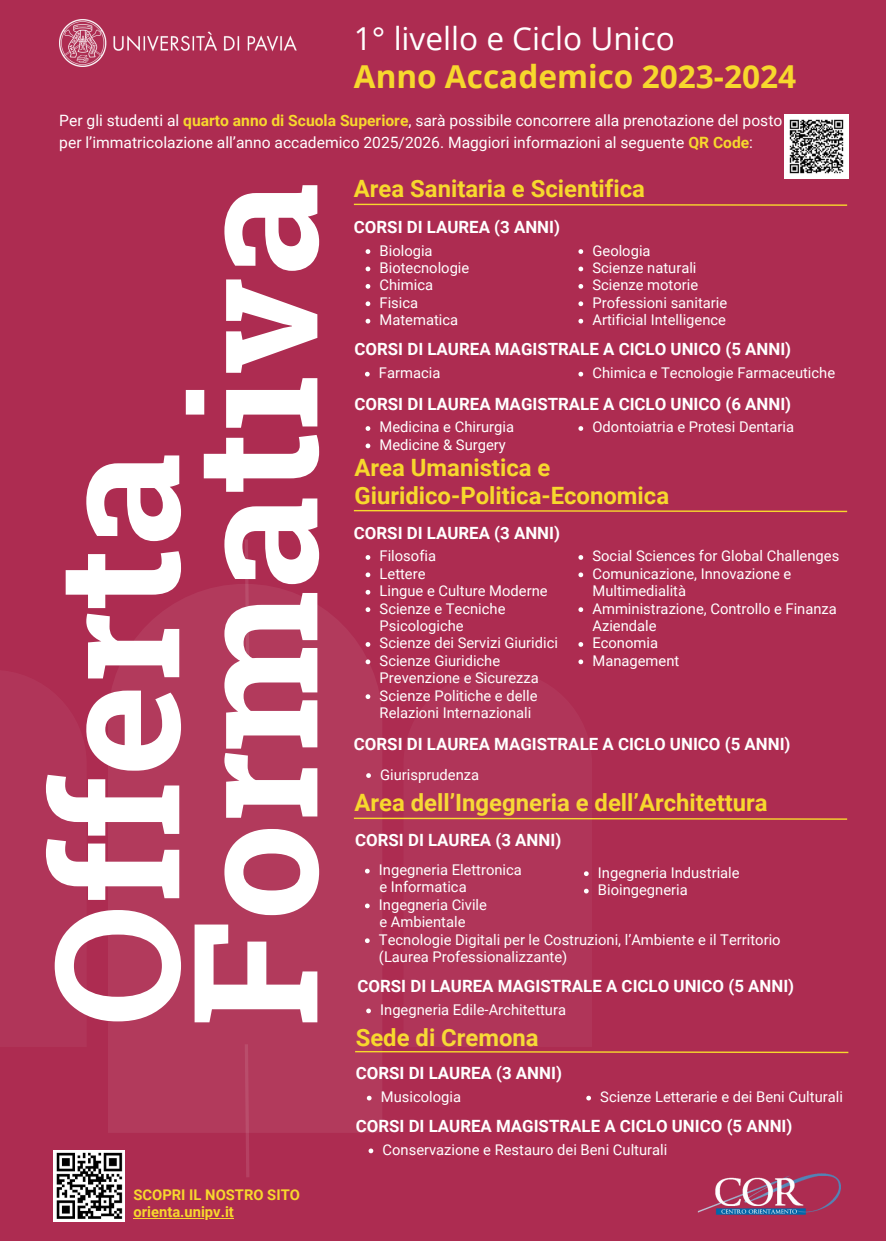
<style>
.page{position:relative;width:886px;height:1241px;background:#fff}
.page>*{position:absolute;margin:0;border:0;box-sizing:border-box;transform-origin:0 0}
.t1{font:700 172.69px "Roboto Slab";color:#fff}
.t2{font:700 31.62px "Open Sans";color:#f7d82d}
.t3{font:31.62px "Open Sans";color:#fff}
.t4{font:700 23.88px "Roboto";color:#f7d82d}
.t5{font:700 16.88px "Roboto";color:#fff}
.t6{font:15.62px/21.6px "Roboto";color:#fff}
.t7{font:14.75px/17.4px "Roboto";color:#fff}
.t8{font:700 14.75px "Roboto";color:#f7d82d}
.s1{font-weight:700;color:#f7d82d}
</style>
<div class="page">
<div style="left:0;top:0;width:886px;height:1240px;background:#ad2c51"></div>
<div style="left:108px;top:584px;width:274px;height:548px;background:#b23a5c"></div>
<div style="left:0;top:669px;width:87px;height:377px;background:#b03559"></div>
<svg style="left:243px;top:1040px;width:8px;height:137px"></svg>
<svg style="left:243px;top:539px;width:8px;height:136px"></svg>
<img style="left:59px;top:19px;width:238px;height:48px">
<svg style="left:353px;top:203px;width:495px;height:3px"></svg>
<svg style="left:366px;top:555px;width:4px;height:5px"></svg>
<svg style="left:366px;top:572px;width:4px;height:5px"></svg>
<svg style="left:366px;top:590px;width:4px;height:4px"></svg>
<svg style="left:366px;top:607px;width:4px;height:5px"></svg>
<svg style="left:366px;top:642px;width:4px;height:4px"></svg>
<svg style="left:366px;top:659px;width:4px;height:5px"></svg>
<svg style="left:366px;top:694px;width:4px;height:5px"></svg>
<svg style="left:353px;top:510px;width:495px;height:3px"></svg>
<svg style="left:366px;top:773px;width:5px;height:5px"></svg>
<svg style="left:352px;top:816px;width:496px;height:4px"></svg>
<svg style="left:365px;top:868px;width:5px;height:5px"></svg>
<svg style="left:365px;top:903px;width:5px;height:5px"></svg>
<svg style="left:365px;top:938px;width:5px;height:5px"></svg>
<svg style="left:366px;top:1008px;width:5px;height:5px"></svg>
<svg style="left:354px;top:1050px;width:495px;height:3px"></svg>
<img style="left:54px;top:1150px;width:71px;height:71px">
<img style="left:697px;top:1173px;width:144px;height:42px">
<div style="left:403px;top:816px;width:189px;height:78px;background:#b03559"></div>
<img style="left:785px;top:115px;width:63px;height:64px">
<svg style="left:366px;top:249px;width:4px;height:5px"></svg>
<svg style="left:366px;top:266px;width:4px;height:5px"></svg>
<svg style="left:366px;top:284px;width:4px;height:5px"></svg>
<svg style="left:366px;top:301px;width:4px;height:5px"></svg>
<svg style="left:366px;top:319px;width:4px;height:4px"></svg>
<svg style="left:578px;top:249px;width:5px;height:5px"></svg>
<svg style="left:578px;top:266px;width:5px;height:5px"></svg>
<svg style="left:578px;top:284px;width:5px;height:5px"></svg>
<svg style="left:578px;top:301px;width:5px;height:5px"></svg>
<svg style="left:578px;top:319px;width:5px;height:4px"></svg>
<svg style="left:365px;top:372px;width:5px;height:4px"></svg>
<svg style="left:578px;top:372px;width:5px;height:4px"></svg>
<svg style="left:366px;top:426px;width:4px;height:5px"></svg>
<svg style="left:366px;top:443px;width:4px;height:5px"></svg>
<svg style="left:578px;top:426px;width:5px;height:5px"></svg>
<svg style="left:578px;top:555px;width:5px;height:5px"></svg>
<svg style="left:578px;top:572px;width:5px;height:5px"></svg>
<svg style="left:578px;top:607px;width:5px;height:5px"></svg>
<svg style="left:578px;top:642px;width:5px;height:4px"></svg>
<svg style="left:578px;top:659px;width:5px;height:5px"></svg>
<svg style="left:367px;top:1095px;width:5px;height:5px"></svg>
<svg style="left:586px;top:1095px;width:5px;height:5px"></svg>
<svg style="left:369px;top:1148px;width:4px;height:5px"></svg>
<hr style="left:133px;top:1218px;width:101px;height:1px;background:#f7d82d">
<p class="t3" style="left:354px;top:16px;width:323px">1° livello e Ciclo Unico</p>
<p class="t2" style="left:354px;top:54px;width:444px">Anno Accademico 2023-2024</p>
<p class="t6" style="left:59px;top:110px;width:725px">Per gli studenti al <span class="s1">quarto anno di Scuola Superiore</span>, sarà possibile concorrere alla prenotazione del posto per l’immatricolazione all’anno accademico 2025/2026. Maggiori informazioni al seguente <span class="s1">QR Code</span>:</p>
<p class="t1" style="left:137px;top:1026px;width:846px;rotate:-90deg">Formativa</p>
<p class="t1" style="left:-2px;top:1026px;width:576px;rotate:-90deg">Offerta</p>
<p class="t8" style="left:133px;top:1186px;width:168px">SCOPRI IL NOSTRO SITO</p>
<p class="t8" style="left:133px;top:1203px;width:102px">orienta.unipv.it</p>
<p class="t4" style="left:354px;top:175px;width:293px">Area Sanitaria e Scientifica</p>
<p class="t5" style="left:354px;top:217px;width:208px">CORSI DI LAUREA (3 ANNI)</p>
<p class="t7" style="left:380px;top:242px;width:55px">Biologia</p>
<p class="t7" style="left:380px;top:259px;width:91px">Biotecnologie</p>
<p class="t7" style="left:380px;top:276px;width:55px">Chimica</p>
<p class="t7" style="left:380px;top:294px;width:40px">Fisica</p>
<p class="t7" style="left:380px;top:311px;width:80px">Matematica</p>
<p class="t7" style="left:592px;top:242px;width:60px">Geologia</p>
<p class="t7" style="left:592px;top:259px;width:106px">Scienze naturali</p>
<p class="t7" style="left:592px;top:276px;width:107px">Scienze motorie</p>
<p class="t7" style="left:592px;top:294px;width:136px">Professioni sanitarie</p>
<p class="t7" style="left:592px;top:311px;width:135px">Artificial Intelligence</p>
<p class="t5" style="left:354px;top:339px;width:438px">CORSI DI LAUREA MAGISTRALE A CICLO UNICO (5 ANNI)</p>
<p class="t7" style="left:379px;top:364px;width:63px">Farmacia</p>
<p class="t7" style="left:592px;top:364px;width:244px">Chimica e Tecnologie Farmaceutiche</p>
<p class="t5" style="left:354px;top:394px;width:438px">CORSI DI LAUREA MAGISTRALE A CICLO UNICO (6 ANNI)</p>
<p class="t7" style="left:380px;top:419px;width:136px">Medicina e Chirurgia</p>
<p class="t7" style="left:380px;top:436px;width:128px">Medicine &amp; Surgery</p>
<p class="t7" style="left:592px;top:419px;width:203px">Odontoiatria e Protesi Dentaria</p>
<p class="t4" style="left:354px;top:453px;width:197px">Area Umanistica e</p>
<p class="t4" style="left:354px;top:482px;width:316px">Giuridico-Politica-Economica</p>
<p class="t5" style="left:354px;top:523px;width:208px">CORSI DI LAUREA (3 ANNI)</p>
<p class="t7" style="left:380px;top:547px;width:58px">Filosofia</p>
<p class="t7" style="left:380px;top:565px;width:47px">Lettere</p>
<p class="t7" style="left:380px;top:582px;width:170px">Lingue e Culture Moderne</p>
<p class="t7" style="left:380px;top:600px;width:127px">Scienze e Tecniche<br>Psicologiche</p>
<p class="t7" style="left:380px;top:634px;width:180px">Scienze dei Servizi Giuridici</p>
<p class="t7" style="left:380px;top:652px;width:161px">Scienze Giuridiche<br>Prevenzione e Sicurezza</p>
<p class="t7" style="left:380px;top:687px;width:159px">Scienze Politiche e delle<br>Relazioni Internazionali</p>
<p class="t5" style="left:354px;top:734px;width:438px">CORSI DI LAUREA MAGISTRALE A CICLO UNICO (5 ANNI)</p>
<p class="t7" style="left:380px;top:765px;width:100px">Giurisprudenza</p>
<p class="t7" style="left:592px;top:547px;width:248px">Social Sciences for Global Challenges</p>
<p class="t7" style="left:592px;top:565px;width:200px">Comunicazione, Innovazione e<br>Multimedialità</p>
<p class="t7" style="left:592px;top:600px;width:246px">Amministrazione, Controllo e Finanza<br>Aziendale</p>
<p class="t7" style="left:592px;top:634px;width:67px">Economia</p>
<p class="t7" style="left:592px;top:652px;width:88px">Management</p>
<p class="t4" style="left:354px;top:789px;width:415px">Area dell’Ingegneria e dell’Architettura</p>
<p class="t5" style="left:355px;top:830px;width:208px">CORSI DI LAUREA (3 ANNI)</p>
<p class="t7" style="left:379px;top:861px;width:144px">Ingegneria Elettronica</p>
<p class="t7" style="left:379px;top:896px;width:109px">Ingegneria Civile</p>
<p class="t7" style="left:379px;top:930px;width:403px">Tecnologie Digitali per le Costruzioni, l’Ambiente e il Territorio (Laurea Professionalizzante)</p>
<p class="t7" style="left:598px;top:863px;width:143px">Ingegneria Industriale</p>
<p class="t7" style="left:598px;top:881px;width:91px">Bioingegneria</p>
<p class="t7" style="left:379px;top:878px;width:89px">e Informatica</p>
<p class="t7" style="left:379px;top:913px;width:88px">e Ambientale</p>
<p class="t5" style="left:357px;top:976px;width:438px">CORSI DI LAUREA MAGISTRALE A CICLO UNICO (5 ANNI)</p>
<p class="t7" style="left:380px;top:1001px;width:187px">Ingegneria Edile-Architettura</p>
<p class="t4" style="left:356px;top:1023px;width:184px">Sede di Cremona</p>
<p class="t5" style="left:356px;top:1063px;width:208px">CORSI DI LAUREA (3 ANNI)</p>
<p class="t7" style="left:381px;top:1088px;width:82px">Musicologia</p>
<p class="t7" style="left:600px;top:1088px;width:244px">Scienze Letterarie e dei Beni Culturali</p>
<p class="t5" style="left:356px;top:1116px;width:438px">CORSI DI LAUREA MAGISTRALE A CICLO UNICO (5 ANNI)</p>
<p class="t7" style="left:383px;top:1140px;width:286px">Conservazione e Restauro dei Beni Culturali</p>
</div>
